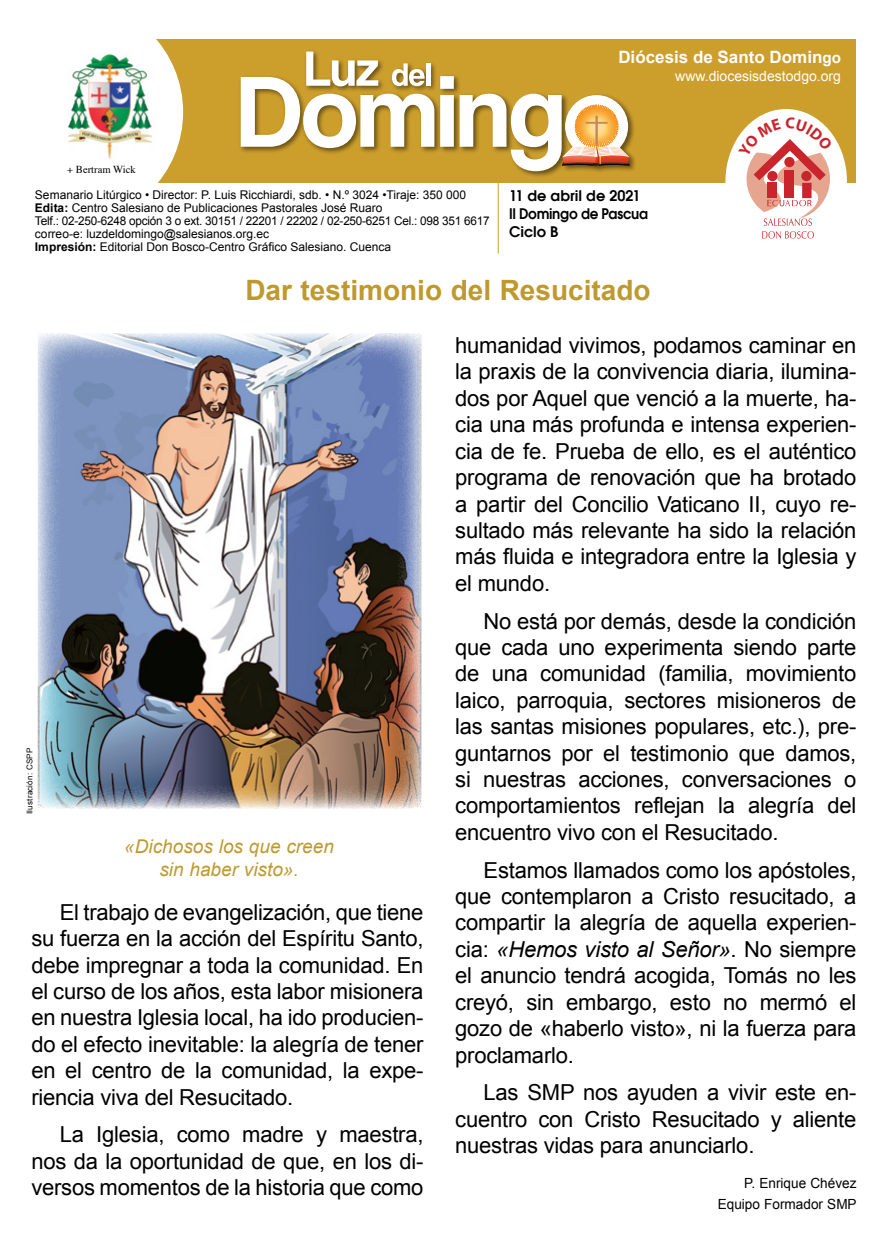
<style>
.page{position:relative;width:896px;height:1248px;background:#fff}
.page>*{position:absolute;margin:0;border:0;box-sizing:border-box;transform-origin:0 0}
.t1{font:700 28px "Arial";color:#bf992e}
.t2{font:22px/26.4px "Arial";letter-spacing:-.01em;color:#000;text-align:justify}
.t3{font:italic 19px/22.8px "Arial";color:#bf992e;text-align:center}
.t4{font:700 17px "Arial";color:#fff}
.t5{font:600 16px/17.6px "Avant Garde Gothic Itc T";letter-spacing:-.02em;color:#000}
.t6{font:14px/21px "Arial";color:#000;text-align:right}
.t7{font:14px "Arial";color:#fff}
.t8{font:12px/13px "Arial";color:#000}
.t9{font:10.6px "Times";color:#000}
.t10{font:8px "Arial";letter-spacing:.03em;color:#000}
.s1{font-size:15.2px}
.s2{font-weight:700}
.s3{font-style:italic}
</style>
<div class="page">
<div style="left:31px;top:39px;width:825px;height:144px;background:#cc9e2c"></div>
<div style="left:239px;top:50px;width:397px;height:128px;background:#000;opacity:.5"></div>
<svg style="left:241px;top:52px;width:193px;height:96px"></svg>
<svg style="left:440px;top:76px;width:14px;height:71px"></svg>
<svg style="left:460px;top:50px;width:176px;height:204px"></svg>
<hr style="left:498px;top:183px;width:1px;height:70px;background:#cc9e2c">
<svg style="left:31px;top:39px;width:152px;height:144px;background:#f9f3e6"></svg>
<div style="left:60px;top:47px;width:102px;height:121px;background:#fff"></div>
<img style="left:68px;top:54px;width:85px;height:105px">
<div style="left:725px;top:109px;width:122px;height:145px;background:#fff;border-radius:50%"></div>
<img style="left:37px;top:334px;width:385px;height:474px">
<svg style="left:738px;top:117px;width:95px;height:121px"></svg>
<p class="t4" style="left:618px;top:46px;width:224px">Diócesis de Santo Domin<span class="s1">go</span></p>
<p class="t7" style="left:675px;top:67px;width:167px">www.diocesisdestodgo.org</p>
<p class="t9" style="left:67px;top:160px;width:70px">+ Bertram Wick</p>
<p class="t8" style="left:35px;top:189px;width:456px">Semanario Litúrgico • Director: P. Luis Ricchiardi, sdb. • N.º 3024 •Tiraje: 350 000<br><span class="s2">Edita:</span> Centro Salesiano de Publicaciones Pastorales José Ruaro<br>Telf.: 02-250-6248 opción 3 o ext. 30151 / 22201 / 22202 / 02-250-6251 Cel.: 098 351 6617 correo-e: luzdeldomingo@salesianos.org.ec<br><span class="s2">Impresión:</span> Editorial Don Bosco-Centro Gráfico Salesiano. Cuenca</p>
<p class="t5" style="left:509px;top:187px;width:141px">11 de abril de 2021<br>II Domingo de Pascua<br>Ciclo B</p>
<p class="t1" style="left:245px;top:271px;width:407px">Dar testimonio del Resucitado</p>
<p class="t10" style="left:24px;top:814px;width:68px;rotate:-90deg">Ilustración: CSPP</p>
<p class="t3" style="left:124px;top:835px;width:211px">«Dichosos los que creen sin haber visto».</p>
<p class="t2" style="left:31px;top:898px;width:394px;text-indent:28px">El trabajo de evangelización, que tiene su fuerza en la acción del Espíritu Santo, debe impregnar a toda la comunidad. En el curso de los años, esta labor misionera en nuestra Iglesia local, ha ido producien&shy;do el efecto inevitable: la alegría de tener en el centro de la comunidad, la expe&shy;riencia viva del Resucitado.</p>
<p class="t2" style="left:31px;top:1121px;width:394px;text-indent:28px">La Iglesia, como madre y maestra, nos da la oportunidad de que, en los di&shy;versos momentos de la historia que como</p>
<p class="t2" style="left:455px;top:332px;width:403px">humanidad vivimos, podamos caminar en la praxis de la convivencia diaria, ilumina&shy;dos por Aquel que venció a la muerte, ha&shy;cia una más profunda e intensa experien&shy;cia de fe. Prueba de ello, es el auténtico programa de renovación que ha brotado a partir del Concilio Vaticano II, cuyo re&shy;sultado más relevante ha sido la relación más fluida e integradora entre la Iglesia y el mundo.</p>
<p class="t2" style="left:455px;top:607px;width:403px;text-indent:28px">No está por demás, desde la condición que cada uno experimenta siendo parte de una comunidad (familia, movimiento laico, parroquia, sectores misioneros de las santas misiones populares, etc.), pre&shy;guntarnos por el testimonio que damos, si nuestras acciones, conversaciones o comportamientos reflejan la alegría del encuentro vivo con el Resucitado.</p>
<p class="t2" style="left:455px;top:856px;width:403px;text-indent:28px">Estamos llamados como los apóstoles, que contemplaron a Cristo resucitado, a compartir la alegría de aquella experien&shy;cia: <span class="s3">«Hemos visto al Señor»</span>. No siempre el anuncio tendrá acogida, Tomás no les creyó, sin embargo, esto no mermó el gozo de «haberlo visto», ni la fuerza para proclamarlo.</p>
<p class="t2" style="left:455px;top:1079px;width:403px;text-indent:28px">Las SMP nos ayuden a vivir este en&shy;cuentro con Cristo Resucitado y aliente nuestras vidas para anunciarlo.</p>
<p class="t6" style="left:718px;top:1172px;width:140px">P. Enrique Chévez<br>Equipo Formador SMP</p>
</div>
